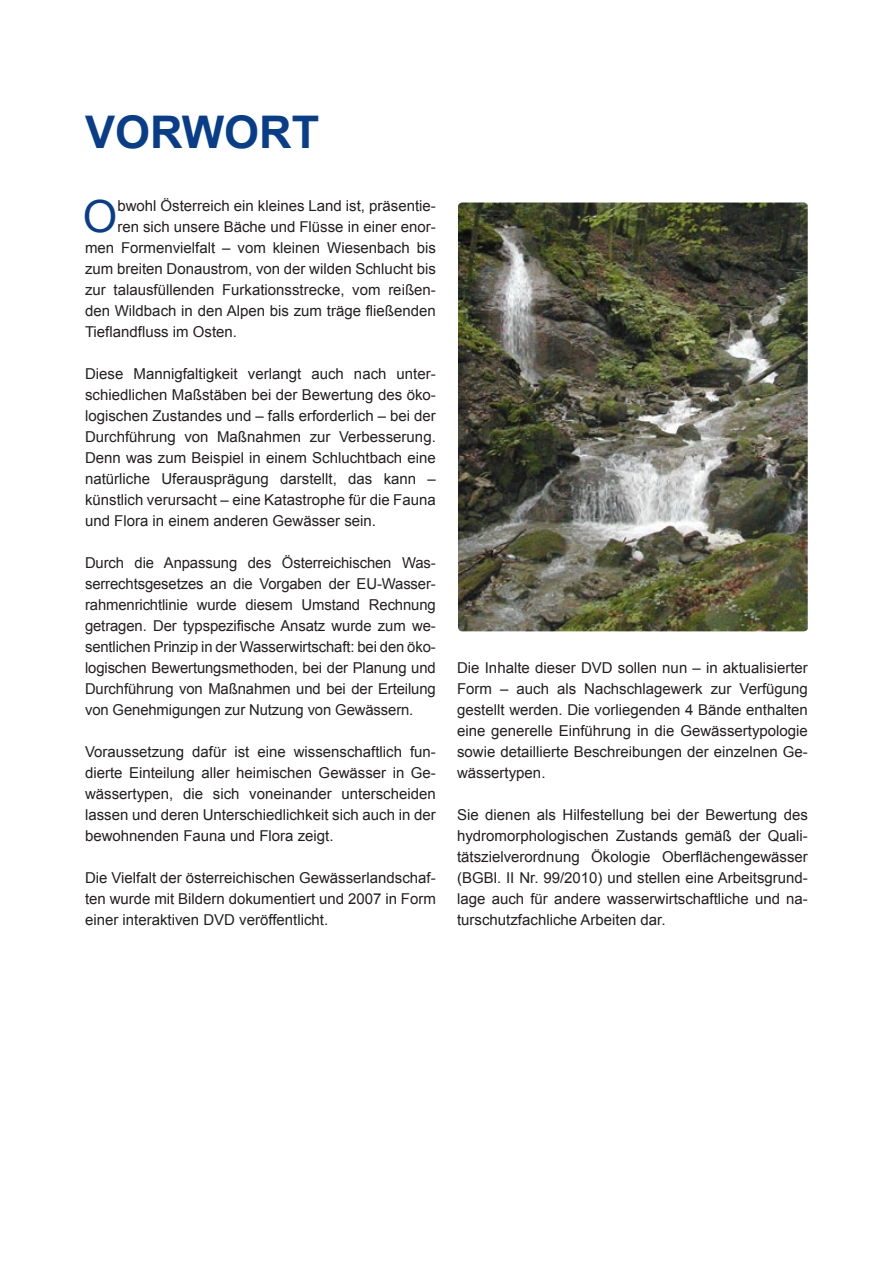
<style>
.page{position:relative;width:893px;height:1263px;background:#fff}
.page>*{position:absolute;margin:0;border:0;box-sizing:border-box;transform-origin:0 0}
.t1{font:700 45px "Arial";color:#083e89}
.t2{font:44.4px "Arial";color:#083e89}
.t3{font:15px/21px "Arial";color:#231f20;text-align:justify}
</style>
<div class="page">
<img style="left:458px;top:202px;width:350px;height:429px">
<h1 class="t1" style="left:85px;top:102px;width:236px">VORWORT</h1>
<h2 class="t2" style="left:83px;top:188px;width:36px">O</h2>
<p class="t3" style="left:117px;top:196px;width:320px">bwohl Österreich ein kleines Land ist, präsentie-</p>
<p class="t3" style="left:117px;top:217px;width:320px">ren sich unsere Bäche und Flüsse in einer enor-</p>
<p class="t3" style="left:85px;top:238px;width:352px">men Formenvielfalt – vom kleinen Wiesenbach bis</p>
<p class="t3" style="left:85px;top:259px;width:352px">zum breiten Donaustrom, von der wilden Schlucht bis</p>
<p class="t3" style="left:85px;top:280px;width:352px">zur talausfüllenden Furkationsstrecke, vom reißen-</p>
<p class="t3" style="left:85px;top:301px;width:352px">den Wildbach in den Alpen bis zum träge fließenden</p>
<p class="t3" style="left:85px;top:322px;width:153px">Tieflandfluss im Osten.</p>
<p class="t3" style="left:85px;top:364px;width:352px">Diese Mannigfaltigkeit verlangt auch nach unter&shy;schiedlichen Maßstäben bei der Bewertung des öko&shy;logischen Zustandes und – falls erforderlich – bei der Durchführung von Maßnahmen zur Verbesserung.<br>Denn was zum Beispiel in einem Schluchtbach eine natürliche Uferausprägung darstellt, das kann – künstlich verursacht – eine Katastrophe für die Fauna und Flora in einem anderen Gewässer sein.</p>
<p class="t3" style="left:85px;top:553px;width:352px">Durch die Anpassung des Österreichischen Was&shy;serrechtsgesetzes an die Vorgaben der EU -Wasser&shy;rahmenrichtlinie wurde diesem U mstand Rechnung getragen. Der typspezifische Ansatz wurde zum we&shy;sentlichen Prinzip in der Wasserwirtschaft: bei den öko&shy;logischen Bewertungsmethoden, bei der Planung und Durchführung von Maßnahmen und bei der Erteilung von Genehmigungen zur N utzung von Gewässern.</p>
<p class="t3" style="left:85px;top:742px;width:352px">Voraussetzung dafür ist eine wissenschaftlich fun&shy;dierte Einteilung aller heimischen Gewässer in Ge&shy;wässertypen, die sich voneinander unterscheiden lassen und deren U nterschiedlichkeit sich auch in der bewohnenden Fauna und Flora zeigt.</p>
<p class="t3" style="left:85px;top:868px;width:352px">Die Vielfalt der österreichischen Gewässerlandschaf&shy;ten wurde mit Bildern dokumentiert und 2007 in Form einer interaktiven DVD veröffentlicht.</p>
<p class="t3" style="left:457px;top:658px;width:352px">Die I nhalte dieser DVD sollen nun – in aktualisierter Form – auch als Nachschlagewerk zur Verfügung gestellt werden. Die vorliegenden 4 Bände enthalten eine generelle Einführung in die Gewässertypologie sowie detaillierte Beschreibungen der einzelnen Ge&shy;wässertypen.</p>
<p class="t3" style="left:457px;top:805px;width:352px">Sie dienen als Hilfestellung bei der Bewertung des hydromorphologischen Zustands gemäß der Quali&shy;tätszielverordnung Ökologie Oberflächengewässer (BGBl. II N r. 99/2010) und stellen eine Arbeitsgrund&shy;lage auch für andere wasserwirtschaftliche und na&shy;turschutzfachliche Arbeiten dar.</p>
</div>
